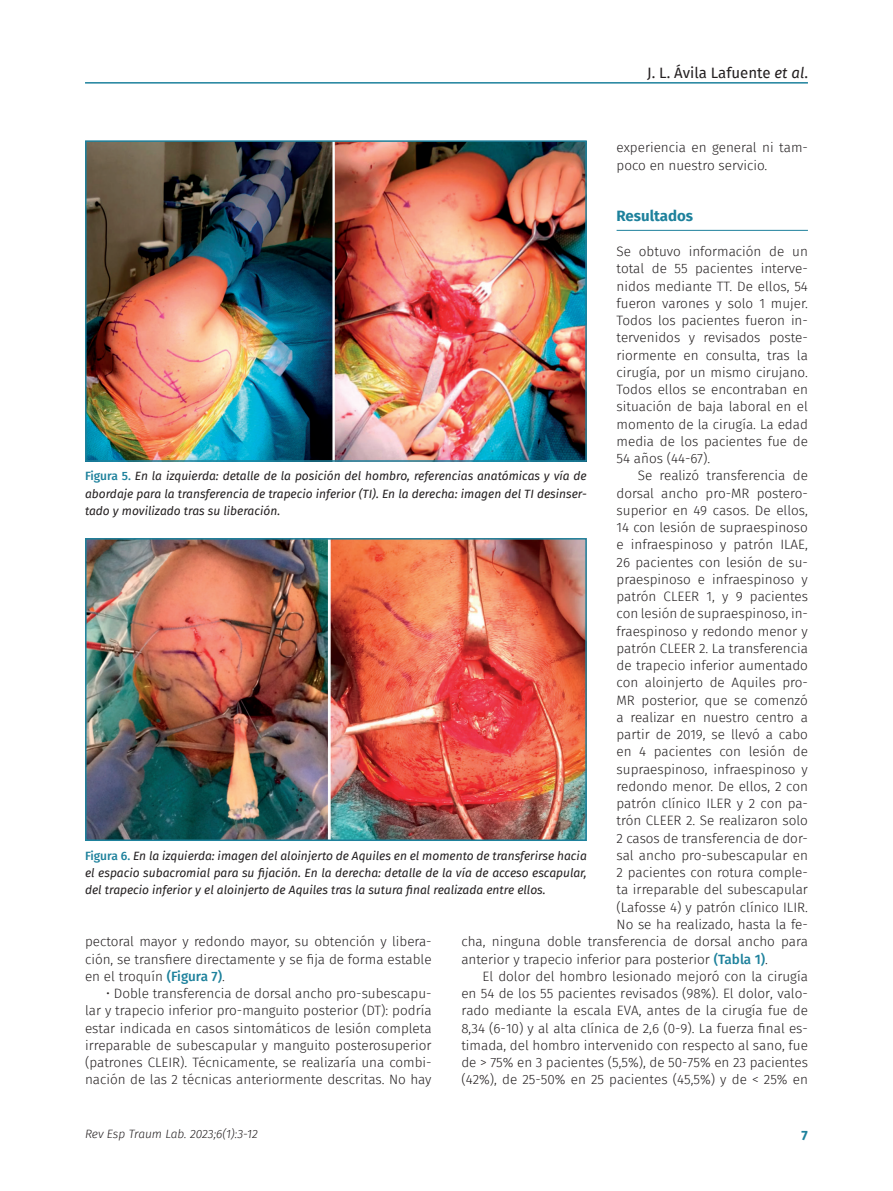
<style>
.page{position:relative;width:893px;height:1191px;background:#fff}
.page>*{position:absolute;margin:0;border:0;box-sizing:border-box;transform-origin:0 0}
.t1{font:15px "Fira Sans FS";color:#231f20}
.Ladillo{font:700 15px "Fira Sans FS";color:#1d819c}
.Párrafo_general{font:13.5px/17.2px "Fira Sans Light FS";color:#231f20;text-align:justify}
.Primer_párrafo{font:13.5px/17.2px "Fira Sans Light FS";color:#231f20;text-align:justify}
.t2{font:700 13.5px "Fira Sans FS";color:#1d819c}
.Pie_de_foto{font:italic 12px/17.2px "Fira Sans FS";color:#231f20;text-align:justify}
.t3{font:italic 300 12px "Fira Sans FS";letter-spacing:-.005em;color:#231f20}
.s1{font-style:italic}
.s2{font-family:"Fira Sans FS";font-weight:500;color:#1d819c}
.s3{font-weight:500;font-style:normal;color:#1d819c}
</style>
<div class="page">
<hr style="left:85px;top:82px;width:723px;height:2px;background:#1d819c">
<hr style="left:617px;top:230px;width:191px;height:1px;background:#1d819c">
<img style="left:88px;top:143px;width:496px;height:316px">
<div style="left:85px;top:140px;width:502px;height:322px;border:2px solid #1d819c"></div>
<img style="left:88px;top:541px;width:496px;height:297px">
<div style="left:85px;top:538px;width:502px;height:303px;border:2px solid #1d819c"></div>
<p class="t1" style="left:647px;top:62px;width:162px">J. L. Ávila Lafuente <span class="s1">et al</span>.</p>
<p class="Párrafo_general" style="left:617px;top:139px;width:193px">experiencia en general ni tam&shy;poco en nuestro servicio.</p>
<p class="Ladillo" style="left:617px;top:205px;width:78px">Resultados</p>
<p class="Primer_párrafo" style="left:617px;top:243px;width:193px">Se obtuvo información de un total de 55 pacientes interve&shy;nidos mediante TT. De ellos, 54 fueron varones y solo 1 mujer.<br>Todos los pacientes fueron in&shy;tervenidos y revisados poste&shy;riormente en consulta, tras la cirugía, por un mismo cirujano.<br>Todos ellos se encontraban en situación de baja laboral en el momento de la cirugía. La edad media de los pacientes fue de 54 años (44-67).</p>
<p class="Párrafo_general" style="left:638px;top:467px;width:172px">Se realizó transferencia de</p>
<p class="Párrafo_general" style="left:617px;top:484px;width:193px">dorsal ancho pro-MR postero-</p>
<p class="Párrafo_general" style="left:617px;top:501px;width:193px">superior en 49 casos. De ellos,</p>
<p class="Párrafo_general" style="left:617px;top:519px;width:193px">14 con lesión de supraespinoso</p>
<p class="Párrafo_general" style="left:617px;top:536px;width:193px">e infraespinoso y patrón ILAE,</p>
<p class="Párrafo_general" style="left:617px;top:553px;width:193px">26 pacientes con lesión de su-</p>
<p class="Párrafo_general" style="left:617px;top:570px;width:193px">praespinoso e infraespinoso y</p>
<p class="Párrafo_general" style="left:617px;top:588px;width:193px">patrón CLEER 1, y 9 pacientes</p>
<p class="Párrafo_general" style="left:617px;top:605px;width:193px">con lesión de supraespinoso, in-</p>
<p class="Párrafo_general" style="left:617px;top:622px;width:193px">fraespinoso y redondo menor y</p>
<p class="Párrafo_general" style="left:617px;top:639px;width:193px">patrón CLEER 2. La transferencia</p>
<p class="Párrafo_general" style="left:617px;top:657px;width:193px">de trapecio inferior aumentado</p>
<p class="Párrafo_general" style="left:617px;top:674px;width:193px">con aloinjerto de Aquiles pro-</p>
<p class="Párrafo_general" style="left:617px;top:691px;width:193px">MR posterior, que se comenzó</p>
<p class="Párrafo_general" style="left:617px;top:708px;width:193px">a realizar en nuestro centro a</p>
<p class="Párrafo_general" style="left:617px;top:726px;width:193px">partir de 2019, se llevó a cabo</p>
<p class="Párrafo_general" style="left:617px;top:743px;width:193px">en 4 pacientes con lesión de</p>
<p class="Párrafo_general" style="left:617px;top:760px;width:193px">supraespinoso, infraespinoso y</p>
<p class="Párrafo_general" style="left:617px;top:777px;width:193px">redondo menor. De ellos, 2 con</p>
<p class="Párrafo_general" style="left:617px;top:795px;width:193px">patrón clínico ILER y 2 con pa-</p>
<p class="Párrafo_general" style="left:617px;top:812px;width:193px">trón CLEER 2. Se realizaron solo</p>
<p class="Párrafo_general" style="left:617px;top:829px;width:193px">2 casos de transferencia de dor-</p>
<p class="Párrafo_general" style="left:617px;top:846px;width:193px">sal ancho pro-subescapular en</p>
<p class="Párrafo_general" style="left:617px;top:864px;width:193px">2 pacientes con rotura comple-</p>
<p class="Párrafo_general" style="left:617px;top:881px;width:193px">ta irreparable del subescapular</p>
<p class="Párrafo_general" style="left:617px;top:898px;width:193px">(Lafosse 4) y patrón clínico ILIR.</p>
<p class="Párrafo_general" style="left:617px;top:915px;width:193px">No se ha realizado, hasta la fe-</p>
<p class="Párrafo_general" style="left:461px;top:933px;width:348px">cha, ninguna doble transferencia de dorsal ancho para</p>
<p class="Párrafo_general" style="left:461px;top:950px;width:308px">anterior y trapecio inferior para posterior <span class="s2">(Tabla 1)</span>.</p>
<p class="Párrafo_general" style="left:461px;top:967px;width:348px;text-indent:21px">El dolor del hombro lesionado mejoró con la cirugía en 54 de los 55 pacientes revisados (98%). El dolor, valo&shy;rado mediante la escala EVA, antes de la cirugía fue de 8,34 (6-10) y al alta clínica de 2,6 (0-9). La fuerza final es&shy;timada, del hombro intervenido con respecto al sano, fue de &gt; 75% en 3 pacientes (5,5%), de 50-75% en 23 pacientes (42%), de 25-50% en 25 pacientes (45,5%) y de &lt; 25% en</p>
<p class="Pie_de_foto" style="left:85px;top:467px;width:503px"><span class="s3">Figura 5.</span> En la izquierda: detalle de la posición del hombro, referencias anatómicas y vía de abordaje para la transferencia de trapecio inferior (TI). En la derecha: imagen del TI desinser&shy;tado y movilizado tras su liberación.</p>
<p class="Pie_de_foto" style="left:85px;top:847px;width:503px"><span class="s3">Figura 6.</span> En la izquierda: imagen del aloinjerto de Aquiles en el momento de transferirse hacia el espacio subacromial para su fijación. En la derecha: detalle de la vía de acceso escapular, del trapecio inferior y el aloinjerto de Aquiles tras la sutura final realizada entre ellos.</p>
<p class="Párrafo_general" style="left:85px;top:933px;width:348px">pectoral mayor y redondo mayor, su obtención y libera&shy;ción, se transfiere directamente y se fija de forma estable en el troquín <span class="s2">(Figura 7)</span>.</p>
<p class="Párrafo_general" style="left:85px;top:984px;width:348px;text-indent:21px">• Doble transferencia de dorsal ancho pro-subescapu&shy;lar y trapecio inferior pro-manguito posterior (DT): podría estar indicada en casos sintomáticos de lesión completa irreparable de subescapular y manguito posterosuperior (patrones CLEIR). Técnicamente, se realizaría una combi&shy;nación de las 2 técnicas anteriormente descritas. No hay</p>
<p class="t3" style="left:85px;top:1125px;width:174px">Rev Esp Traum Lab. 2023;6(1):3-12</p>
<p class="t2" style="left:802px;top:1124px;width:8px">7</p>
</div>
